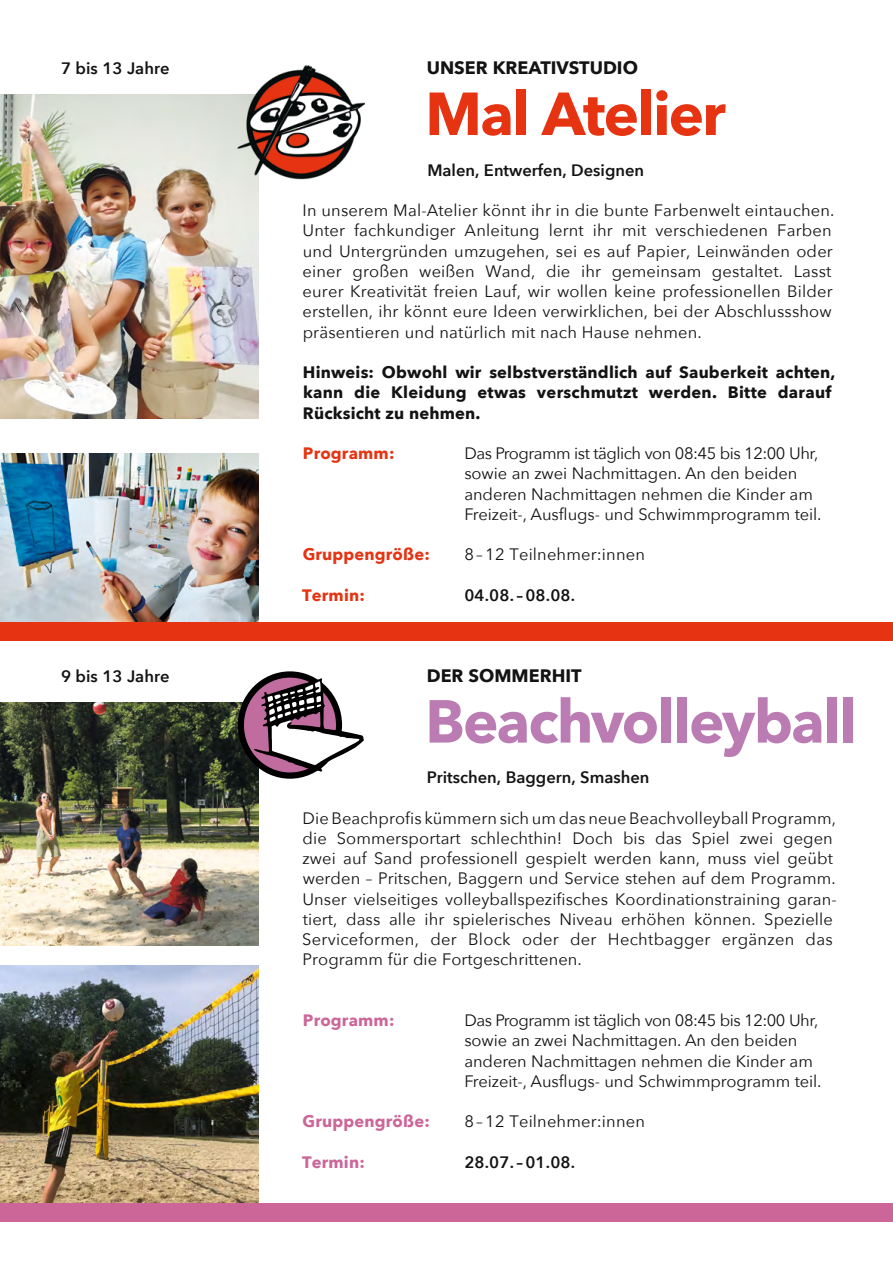
<style>
.page{position:relative;width:893px;height:1263px;background:#fff}
.page>*{position:absolute;margin:0;border:0;box-sizing:border-box;transform-origin:0 0}
.t1{font:700 60px "Avenir Next";letter-spacing:-.03em;color:#bb7cb3}
.t2{font:700 60px "Avenir Next";letter-spacing:-.03em;color:#e63312}
.t3{font:700 18px "Avenir Next";color:#131313}
.t4{font:16.5px/20.2px "Avenir Next";letter-spacing:.005em;color:#131313}
.t5{font:700 16.5px/20.2px "Avenir Next";letter-spacing:.01em;color:#131313}
.t6{font:600 16.5px "Avenir Next";color:#131313}
.t7{font:700 16.5px "Avenir Next";letter-spacing:.01em;color:#c69}
.t8{font:700 16.5px "Avenir Next";letter-spacing:.01em;color:#e63312}
</style>
<div class="page">
<img style="left:0;top:702px;width:258px;height:243px">
<img style="left:0;top:965px;width:258px;height:238px">
<div style="left:0;top:1203px;width:893px;height:18px;background:#c69"></div>
<svg style="left:238px;top:671px;width:126px;height:108px"></svg>
<img style="left:0;top:454px;width:258px;height:168px">
<img style="left:0;top:94px;width:258px;height:324px">
<div style="left:0;top:622px;width:893px;height:18px;background:#e63312"></div>
<img style="left:237px;top:65px;width:128px;height:122px">
<p class="t6" style="left:61px;top:54px;width:110px">7 bis 13 Jahre</p>
<p class="t3" style="left:427px;top:52px;width:213px">UNSER KREATIVSTUDIO</p>
<h1 class="t2" style="left:425px;top:62px;width:302px">Mal Atelier</h1>
<p class="t6" style="left:427px;top:156px;width:218px">Malen, Entwerfen, Designen</p>
<p class="t6" style="left:61px;top:662px;width:110px">9 bis 13 Jahre</p>
<p class="t4" style="left:302px;top:199px;width:534px">In unserem Mal-Atelier könnt ihr in die bunte Farbenwelt eintauchen.<br>Unter fachkundiger Anleitung lernt ihr mit verschiedenen Farben und Untergründen umzugehen, sei es auf Papier, Leinwänden oder einer großen weißen Wand, die ihr gemeinsam gestaltet. Lasst eurer Kreativität freien Lauf, wir wollen keine professionellen Bilder erstellen, ihr könnt eure Ideen verwirklichen, bei der Abschlussshow präsentieren und natürlich mit nach Hause nehmen.</p>
<p class="t5" style="left:303px;top:362px;width:534px">Hinweis: Obwohl wir selbstverständlich auf Sauberkeit achten, kann die Kleidung etwas verschmutzt werden. Bitte darauf<br>Rücksicht zu nehmen.</p>
<p class="t8" style="left:303px;top:439px;width:93px">Programm:</p>
<p class="t4" style="left:464px;top:442px;width:359px">Das Programm ist täglich von 08:45 bis 12:00 Uhr, sowie an zwei Nachmittagen. An den beiden anderen Nachmittagen nehmen die Kinder am Freizeit-, Ausflugs- und Schwimmprogramm teil.</p>
<p class="t8" style="left:303px;top:540px;width:129px">Gruppengröße:</p>
<p class="t4" style="left:464px;top:544px;width:182px">8 – 12 Teilnehmer:innen</p>
<p class="t8" style="left:302px;top:581px;width:64px">Termin:</p>
<p class="t6" style="left:464px;top:581px;width:112px">04.08. –08.08.</p>
<p class="t3" style="left:427px;top:660px;width:156px">DER SOMMERHIT</p>
<h1 class="t1" style="left:425px;top:670px;width:433px">Beachvolleyball</h1>
<p class="t6" style="left:427px;top:763px;width:224px">Pritschen, Baggern, Smashen</p>
<p class="t4" style="left:302px;top:807px;width:536px">Die Beachprofis kümmern sich um das neue Beachvolleyball Programm, die Sommersportart schlechthin! Doch bis das Spiel zwei gegen zwei auf Sand professionell gespielt werden kann, muss viel geübt werden – Pritschen, Baggern und Service stehen auf dem Programm.<br>Unser vielseitiges volleyballspezifisches Koordinationstraining garan&shy;tiert, dass alle ihr spielerisches Niveau erhöhen können. Spezielle Serviceformen, der Block oder der Hechtbagger ergänzen das Programm für die Fortgeschrittenen.</p>
<p class="t7" style="left:303px;top:1006px;width:93px">Programm:</p>
<p class="t4" style="left:464px;top:1009px;width:359px">Das Programm ist täglich von 08:45 bis 12:00 Uhr, sowie an zwei Nachmittagen. An den beiden anderen Nachmittagen nehmen die Kinder am Freizeit-, Ausflugs- und Schwimmprogramm teil.</p>
<p class="t7" style="left:303px;top:1107px;width:129px">Gruppengröße:</p>
<p class="t4" style="left:464px;top:1111px;width:182px">8 – 12 Teilnehmer:innen</p>
<p class="t7" style="left:302px;top:1148px;width:64px">Termin:</p>
<p class="t6" style="left:464px;top:1148px;width:112px">28.07. –01.08.</p>
</div>
